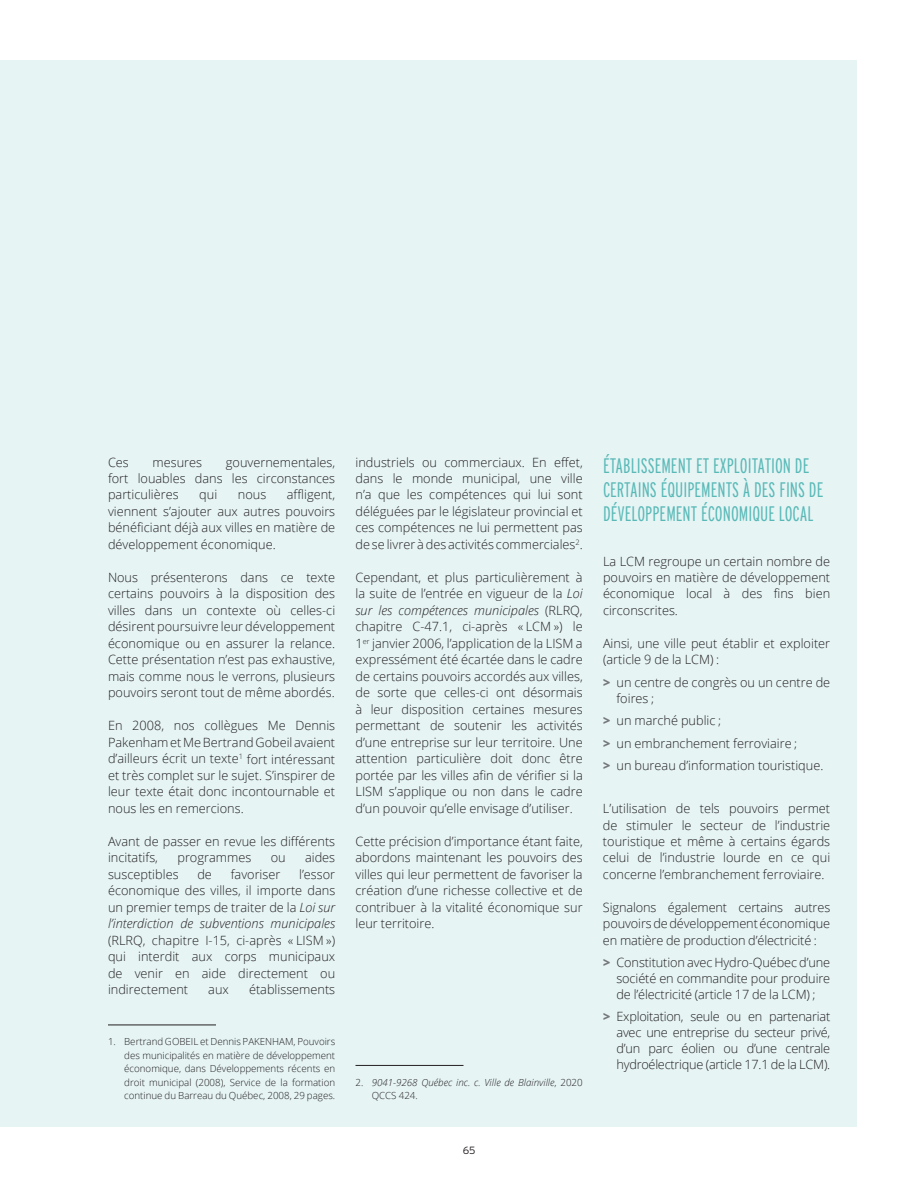
<style>
.page{position:relative;width:918px;height:1188px;background:#fff}
.page>*{position:absolute;margin:0;border:0;box-sizing:border-box;transform-origin:0 0}
.t1{font:300 extra-condensed 21px/24px "Interstate";color:#59b9b7}
.t2{font:300 12.75px/16.5px "Open Sans";color:#231f20;text-align:justify}
.t3{font:300 10.5px "Interstate";color:#231f20}
.t4{font:300 9.75px/13.5px "Open Sans";color:#231f20;text-align:justify}
.t5{font:italic 300 9.75px/13.5px "Open Sans";color:#231f20}
.s1{font-style:italic}
.s2{font-style:normal}
.s3{font-weight:800;color:#76787b}
</style>
<div class="page">
<div style="left:0;top:61px;width:857px;height:1066px;background:#e6f4f4"></div>
<hr style="left:108px;top:1025px;width:108px;height:1px;background:#231f20">
<hr style="left:356px;top:1065px;width:108px;height:1px;background:#231f20">
<p class="t2" style="left:108px;top:453px;width:229px;text-indent:118px">gouvernementales, fort louables dans les circonstances particulières</p>
<p class="t2" style="left:108px;top:453px;width:22px">Ces</p>
<p class="t2" style="left:153px;top:453px;width:51px">mesures</p>
<p class="t2" style="left:108px;top:486px;width:229px;text-indent:179px">affligent, viennent s’ajouter aux autres pouvoirs bénéficiant déjà aux villes en matière de développement économique.</p>
<p class="t2" style="left:108px;top:569px;width:229px">Nous présenterons dans ce texte certains pouvoirs à la disposition des villes dans un contexte où celles-ci désirent poursuivre leur développement économique ou en assurer la relance.<br>Cette présentation n’est pas exhaustive, mais comme nous le verrons, plusieurs pouvoirs seront tout de même abordés.</p>
<p class="t2" style="left:108px;top:717px;width:229px">En 2008, nos collègues Me Dennis Pakenham et Me Bertrand Gobeil avaient d’ailleurs écrit un texte<sup>1</sup> fort intéressant et très complet sur le sujet. S’inspirer de leur texte était donc incontournable et nous les en remercions.</p>
<p class="t2" style="left:108px;top:833px;width:229px">Avant de passer en revue les différents incitatifs,</p>
<p class="t2" style="left:199px;top:486px;width:19px">qui</p>
<p class="t2" style="left:238px;top:486px;width:30px">nous</p>
<p class="t2" style="left:177px;top:849px;width:75px">programmes</p>
<p class="t2" style="left:271px;top:849px;width:16px">ou</p>
<p class="t2" style="left:305px;top:849px;width:32px">aides</p>
<p class="t2" style="left:108px;top:866px;width:72px">susceptibles</p>
<p class="t2" style="left:197px;top:866px;width:16px">de</p>
<p class="t2" style="left:231px;top:866px;width:51px">favoriser</p>
<p class="t2" style="left:108px;top:866px;width:229px;text-indent:191px">l’essor économique des villes, il importe dans un premier temps de traiter de la <span class="s1">Loi sur l’interdiction de subventions municipales</span></p>
<p class="t2" style="left:108px;top:932px;width:229px">(RLRQ, chapitre I-15, ci-après « LISM ») qui interdit aux corps municipaux de venir en aide directement ou indirectement</p>
<p class="t2" style="left:208px;top:981px;width:22px">aux</p>
<p class="t2" style="left:249px;top:981px;width:88px">établissements</p>
<p class="t4" style="left:124px;top:1035px;width:213px;text-indent:-16px">1. Bertrand GOBEIL et Dennis PAKENHAM, Pouvoirs des municipalités en matière de développement économique, dans Développements récents en droit municipal (2008), Service de la formation continue du Barreau du Québec, 2008, 29 pages.</p>
<p class="t2" style="left:356px;top:453px;width:229px">industriels ou commerciaux. En effet, dans le monde municipal, une ville n’a que les compétences qui lui sont déléguées par le législateur provincial et ces compétences ne lui permettent pas de se livrer à des activités commerciales<sup>2</sup>.</p>
<p class="t2" style="left:355px;top:569px;width:229px">Cependant, et plus particulièrement à la suite de l’entrée en vigueur de la <span class="s1">Loi sur les compétences municipales</span> (RLRQ, chapitre C-47.1, ci-après « LCM ») le 1<sup>er</sup> janvier 2006, l’application de la LISM a expressément été écartée dans le cadre de certains pouvoirs accordés aux villes, de sorte que celles-ci ont désormais à leur disposition certaines mesures permettant de soutenir les activités d’une entreprise sur leur territoire. Une attention particulière doit donc être portée par les villes afin de vérifier si la LISM s’applique ou non dans le cadre d’un pouvoir qu’elle envisage d’utiliser.</p>
<p class="t2" style="left:355px;top:833px;width:229px">Cette précision d’importance étant faite, abordons maintenant les pouvoirs des villes qui leur permettent de favoriser la création d’une richesse collective et de contribuer à la vitalité économique sur leur territoire.</p>
<p class="t5" style="left:372px;top:1075px;width:213px;text-indent:-16px"><span class="s2">2.</span> 9041-9268 Québec inc. c. Ville de Blainville<span class="s2">, 2020<br>QCCS 424.</span></p>
<p class="t3" style="left:463px;top:1144px;width:14px">65</p>
<h1 class="t1" style="left:603px;top:453px;width:222px">ÉTABLISSEMENT ET EXPLOITATION DE<br>CERTAINS ÉQUIPEMENTS À DES FINS DE<br>DÉVELOPPEMENT ÉCONOMIQUE LOCAL</h1>
<p class="t2" style="left:603px;top:552px;width:229px">La LCM regroupe un certain nombre de pouvoirs en matière de développement économique local à des fins bien circonscrites.</p>
<p class="t2" style="left:603px;top:635px;width:229px">Ainsi, une ville peut établir et exploiter (article 9 de la LCM) :</p>
<p class="t2" style="left:617px;top:674px;width:215px;line-height:15.8px;text-indent:-14px"><span class="s3">&gt;</span> un centre de congrès ou un centre de foires ;</p>
<p class="t2" style="left:603px;top:709px;width:222px;line-height:22.5px;text-align:left"><span class="s3">&gt;</span> un marché public ;<br><span class="s3">&gt;</span> un embranchement ferroviaire ;<br><span class="s3">&gt;</span> un bureau d’information touristique.</p>
<p class="t2" style="left:603px;top:800px;width:229px">L’utilisation de tels pouvoirs permet de stimuler le secteur de l’industrie touristique et même à certains égards celui de l’industrie lourde en ce qui concerne l’embranchement ferroviaire.</p>
<p class="t2" style="left:603px;top:899px;width:229px">Signalons également certains autres pouvoirs de développement économique en matière de production d’électricité :</p>
<p class="t2" style="left:617px;top:955px;width:215px;line-height:15.8px;text-indent:-14px"><span class="s3">&gt;</span> Constitution avec Hydro-Québec d’une société en commandite pour produire de l’électricité (article 17 de la LCM) ;</p>
<p class="t2" style="left:617px;top:1009px;width:215px;line-height:15.8px;text-indent:-14px"><span class="s3">&gt;</span> Exploitation, seule ou en partenariat avec une entreprise du secteur privé, d’un parc éolien ou d’une centrale hydroélectrique (article 17.1 de la LCM).</p>
</div>
